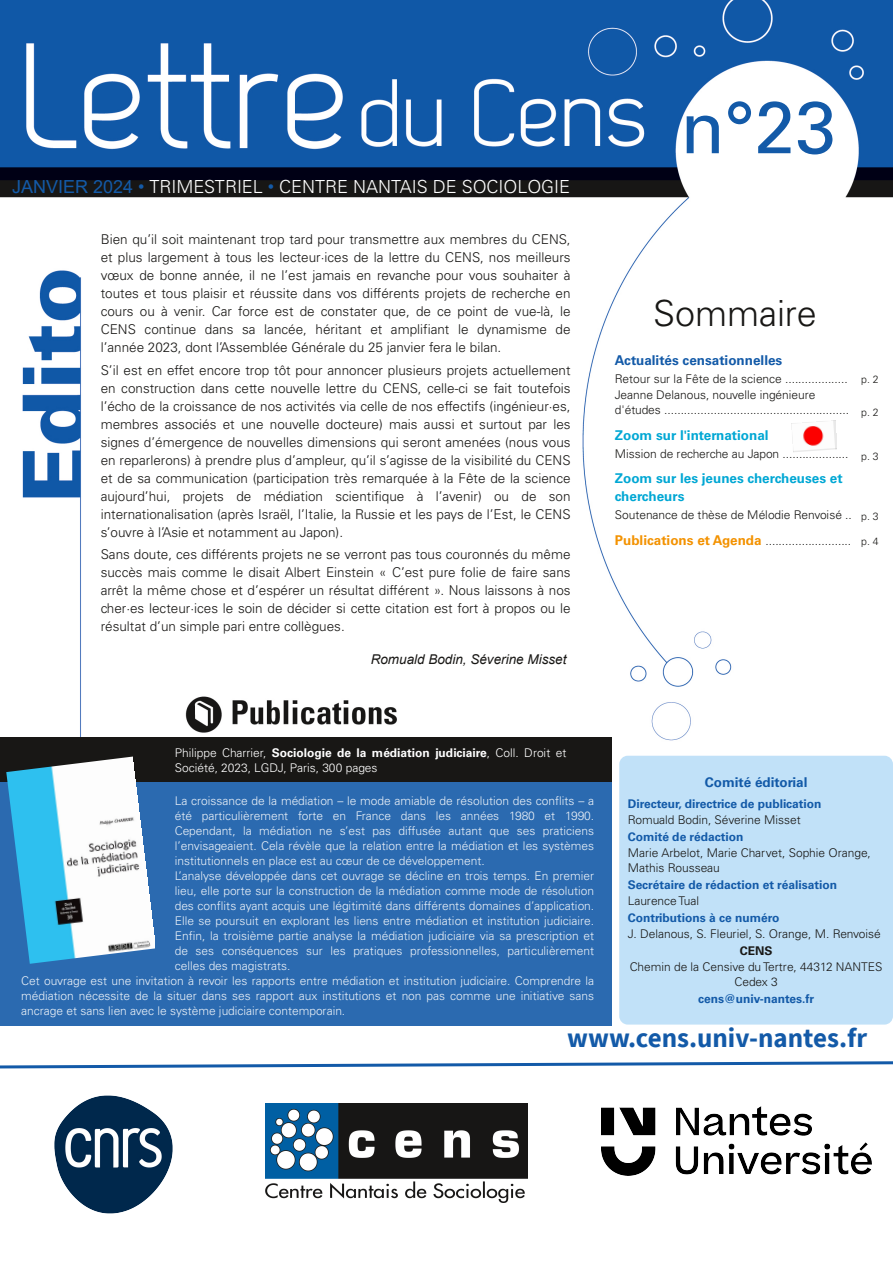
<style>
.page{position:relative;width:893px;height:1263px;background:#fff}
.page>*{position:absolute;margin:0;border:0;box-sizing:border-box;transform-origin:0 0}
.t1{font:73.5px "Univers";color:#135aa8}
.t2{font:300 36px "Univers";color:#181715}
.t3{font:700 27px "Source Sans Pro";color:#135aa8}
.t4{font:300 18px "Univers";color:#fff}
.t5{font:300 13.5px/18px "Univers";color:#181715;text-align:justify}
.t6{font:700 13.5px/18px "Univers";color:#00a7d4}
.t7{font:700 13.5px "Univers";color:#135aa8}
.t8{font:italic 13.5px "Arial";color:#181715}
.t9{font:300 12px "Univers";color:rgb(255 255 255/.9)}
.t10{font:300 12px/15px "Univers";letter-spacing:-.005em;color:#181715}
.t11{font:700 12px "Univers";color:#135aa8}
.t12{font:300 12px/15px "Univers";letter-spacing:-.005em;color:#fff}
.t13{font:700 12px "Univers";color:#181715}
.t14{font:300 10.5px "Univers";color:#181715}
.s1{font-family:"Arial";font-weight:400;color:#135aa8}
.s2{font-weight:700;font-size:13.5px;color:#f39200}
.s3{font-weight:700}
</style>
<div class="page">
<img style="left:0;top:0;width:893px;height:777px">
<img style="left:2px;top:248px;width:100px;height:489px">
<svg style="left:0;top:1061px;width:893px;height:8px"></svg>
<img style="left:265px;top:1104px;width:263px;height:99px">
<img style="left:601px;top:1106px;width:271px;height:70px">
<img style="left:54px;top:1095px;width:119px;height:119px">
<div style="left:619px;top:756px;width:274px;height:268px;background:#c1e1f8;border-radius:9px"></div>
<div style="left:0;top:781px;width:611px;height:245px;background:#2b6ab0"></div>
<div style="left:0;top:737px;width:611px;height:44px;background:#181715"></div>
<img style="left:6px;top:757px;width:149px;height:207px">
<img style="left:169px;top:675px;width:243px;height:60px">
<img style="left:791px;top:420px;width:46px;height:32px">
<h3 class="t4" style="left:12px;top:180px;width:560px"><span class="s1">JANVIER 2024 •</span> TRIMESTRIEL <span class="s1">•</span> CENTRE NANTAIS DE SOCIOLOGIE</h3>
<p class="t5" style="left:101px;top:232px;width:471px">Bien qu’il soit maintenant trop tard pour transmettre aux membres du CENS, et plus largement à tous les lecteur∙ices de la lettre du CENS, nos meilleurs vœux de bonne année, il ne l’est jamais en revanche pour vous souhaiter à toutes et tous plaisir et réussite dans vos différents projets de recherche en cours ou à venir. Car force est de constater que, de ce point de vue-là, le CENS continue dans sa lancée, héritant et amplifiant le dynamisme de l’année 2023, dont l’Assemblée Générale du 25 janvier fera le bilan.</p>
<p class="t5" style="left:101px;top:362px;width:471px">S’il est en effet encore trop tôt pour annoncer plusieurs projets actuellement en construction dans cette nouvelle lettre du CENS, celle-ci se fait toutefois l’écho de la croissance de nos activités via celle de nos effectifs (ingénieur∙es, membres associés et une nouvelle docteure) mais aussi et surtout par les signes d’émergence de nouvelles dimensions qui seront amenées (nous vous en reparlerons) à prendre plus d’ampleur, qu’il s’agisse de la visibilité du CENS et de sa communication (participation très remarquée à la Fête de la science aujourd’hui, projets de médiation scientifique à l’avenir) ou de son internationalisation (après Israël, l’Italie, la Russie et les pays de l’Est, le CENS s’ouvre à l’Asie et notamment au Japon).</p>
<p class="t5" style="left:101px;top:547px;width:471px">Sans doute, ces différents projets ne se verront pas tous couronnés du même succès mais comme le disait Albert Einstein « C’est pure folie de faire sans arrêt la même chose et d’espérer un résultat différent ». Nous laissons à nos cher∙es lecteur∙ices le soin de décider si cette citation est fort à propos ou le résultat d’un simple pari entre collègues.</p>
<p class="t8" style="left:371px;top:651px;width:197px">Romuald Bodin, Séverine Misset</p>
<h1 class="t1" style="left:680px;top:100px;width:157px">n°23</h1>
<h2 class="t2" style="left:653px;top:300px;width:165px">Sommaire</h2>
<p class="t7" style="left:615px;top:355px;width:169px">Actualités censationnelles</p>
<p class="t10" style="left:615px;top:371px;width:234px;line-height:16.5px">Retour sur la Fête de la science ...................<br>Jeanne Delanous, nouvelle ingénieure</p>
<p class="t10" style="left:615px;top:403px;width:236px">d'études ........................................................</p>
<p class="t6" style="left:615px;top:427px;width:155px">Zoom sur l'international</p>
<p class="t10" style="left:615px;top:447px;width:235px">Mission de recherche au Japon ....................</p>
<p class="t6" style="left:615px;top:470px;width:229px">Zoom sur les jeunes chercheuses et chercheurs</p>
<p class="t10" style="left:615px;top:503px;width:239px;line-height:25.5px">Soutenance de thèse de Mélodie Renvoisé ..<br><span class="s2">Publications et Agenda</span> ..........................</p>
<p class="t14" style="left:861px;top:376px;width:19px">p. 2</p>
<p class="t14" style="left:861px;top:409px;width:19px">p. 2</p>
<p class="t14" style="left:861px;top:452px;width:19px">p. 3</p>
<p class="t14" style="left:861px;top:512px;width:19px">p. 3</p>
<p class="t14" style="left:861px;top:538px;width:19px">p. 4</p>
<p class="t12" style="left:175px;top:746px;width:393px">Philippe Charrier, <span class="s3">Sociologie de la médiation judiciaire</span>, Coll. Droit et<br>Société, 2023, LGDJ, Paris, 300 pages</p>
<p class="t9" style="left:175px;top:796px;width:421px">La croissance de la médiation – le mode amiable de résolution des conflits – a</p>
<p class="t9" style="left:175px;top:811px;width:421px">été particulièrement forte en France dans les années 1980 et 1990.</p>
<p class="t9" style="left:175px;top:826px;width:421px">Cependant, la médiation ne s’est pas diffusée autant que ses praticiens</p>
<p class="t9" style="left:175px;top:841px;width:421px">l’envisageaient. Cela révèle que la relation entre la médiation et les systèmes</p>
<p class="t9" style="left:175px;top:856px;width:311px">institutionnels en place est au cœur de ce développement.</p>
<p class="t9" style="left:175px;top:871px;width:421px">L’analyse développée dans cet ouvrage se décline en trois temps. En premier</p>
<p class="t9" style="left:175px;top:886px;width:421px">lieu, elle porte sur la construction de la médiation comme mode de résolution</p>
<p class="t9" style="left:175px;top:901px;width:421px">des conflits ayant acquis une légitimité dans différents domaines d’application.</p>
<p class="t9" style="left:175px;top:916px;width:421px">Elle se poursuit en explorant les liens entre médiation et institution judiciaire.</p>
<p class="t9" style="left:175px;top:931px;width:421px">Enfin, la troisième partie analyse la médiation judiciaire via sa prescription et</p>
<p class="t9" style="left:175px;top:946px;width:421px">de ses conséquences sur les pratiques professionnelles, particulièrement</p>
<p class="t9" style="left:175px;top:961px;width:117px">celles des magistrats.</p>
<p class="t9" style="left:21px;top:976px;width:574px">Cet ouvrage est une invitation à revoir les rapports entre médiation et institution judiciaire. Comprendre la</p>
<p class="t9" style="left:21px;top:991px;width:574px">médiation nécessite de la situer dans ses rapport aux institutions et non pas comme une initiative sans</p>
<p class="t9" style="left:21px;top:1006px;width:326px">ancrage et sans lien avec le système judiciaire contemporain.</p>
<p class="t7" style="left:705px;top:777px;width:104px">Comité éditorial</p>
<p class="t11" style="left:628px;top:799px;width:195px">Directeur, directrice de publication</p>
<p class="t10" style="left:628px;top:814px;width:175px">Romuald Bodin, Séverine Misset</p>
<p class="t11" style="left:628px;top:832px;width:117px">Comité de rédaction</p>
<p class="t10" style="left:628px;top:847px;width:245px">Marie Arbelot, Marie Charvet, Sophie Orange,<br>Mathis Rousseau</p>
<p class="t11" style="left:628px;top:880px;width:211px">Secrétaire de rédaction et réalisation</p>
<p class="t10" style="left:628px;top:895px;width:73px">Laurence Tual</p>
<p class="t11" style="left:628px;top:913px;width:153px">Contributions à ce numéro</p>
<p class="t10" style="left:628px;top:928px;width:255px">J. Delanous, S. Fleuriel, S. Orange, M. Renvoisé</p>
<p class="t13" style="left:740px;top:946px;width:34px">CENS</p>
<p class="t10" style="left:630px;top:961px;width:254px;text-align:center">Chemin de la Censive du Tertre, 44312 NANTES<br>Cedex 3</p>
<p class="t11" style="left:698px;top:994px;width:117px">cens@univ-nantes.fr</p>
<h3 class="t3" style="left:567px;top:1021px;width:301px">www.cens.univ-nantes.fr</h3>
</div>
